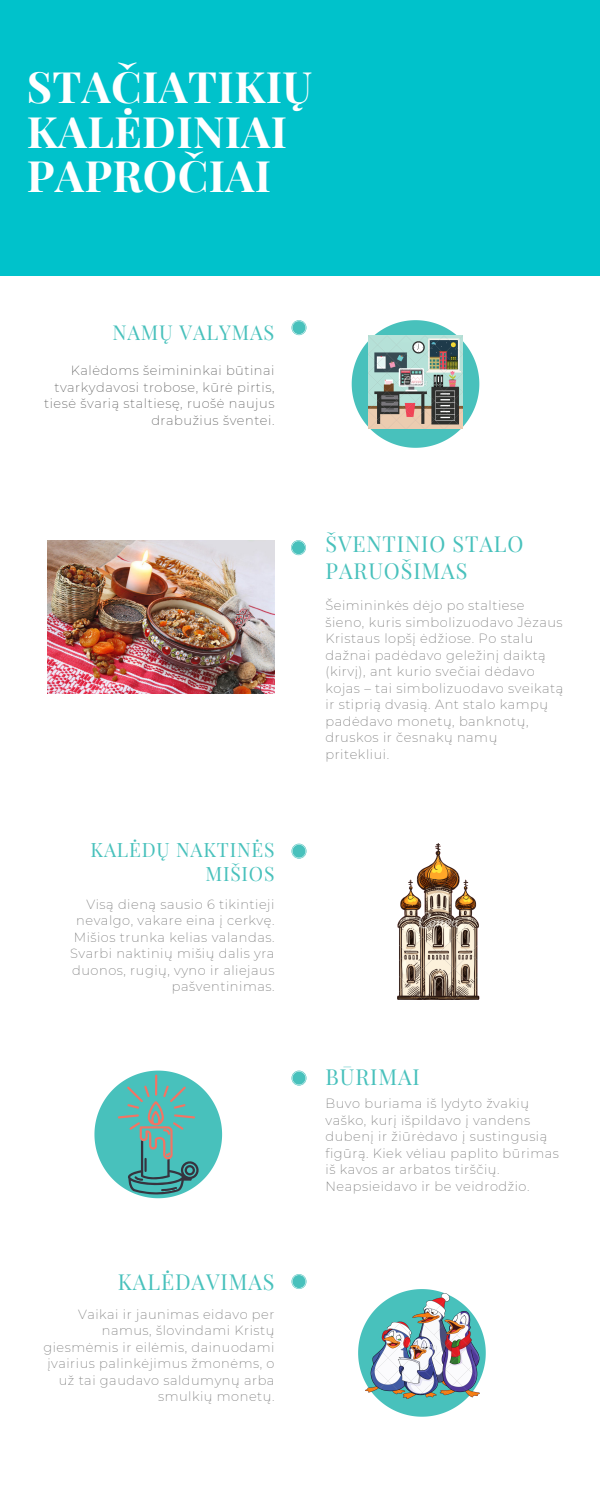
<style>
.page{position:relative;width:600px;height:1500px;background:#fff}
.page>*{position:absolute;margin:0;border:0;box-sizing:border-box;transform-origin:0 0}
.t1{font:700 43.3px/44.6px "Playfair Display";letter-spacing:.01em;color:#fff}
.t2{font:21.6px/26.2px "Playfair Display";letter-spacing:.04em;color:#48c1bc}
.t3{font:20.1px "Playfair Display";letter-spacing:.04em;color:#48c1bc}
.t4{font:19.4px/24px "Playfair Display";letter-spacing:.04em;color:#48c1bc;text-align:right}
.t5{font:200 13px/16.5px "Montserrat";letter-spacing:.04em;color:#737373}
.t6{font:200 13px/16.5px "Montserrat";letter-spacing:.04em;color:#545454;text-align:right}
</style>
<div class="page">
<svg style="left:358px;top:1289px;width:128px;height:128px"></svg>
<svg style="left:291px;top:320px;width:15px;height:15px"></svg>
<div style="left:292px;top:321px;width:14px;height:13px;background:#48c1bc;border-radius:50%"></div>
<svg style="left:291px;top:540px;width:15px;height:15px"></svg>
<div style="left:292px;top:541px;width:13px;height:13px;background:#48c1bc;border-radius:50%"></div>
<svg style="left:291px;top:844px;width:15px;height:15px"></svg>
<div style="left:292px;top:845px;width:14px;height:13px;background:#48c1bc;border-radius:50%"></div>
<svg style="left:291px;top:1071px;width:15px;height:15px"></svg>
<div style="left:292px;top:1072px;width:14px;height:13px;background:#48c1bc;border-radius:50%"></div>
<svg style="left:291px;top:1274px;width:15px;height:15px"></svg>
<div style="left:292px;top:1275px;width:14px;height:13px;background:#48c1bc;border-radius:50%"></div>
<div style="left:0;top:0;width:600px;height:275px;background:#00c2cb"></div>
<svg style="left:352px;top:320px;width:127px;height:128px"></svg>
<img style="left:369px;top:335px;width:94px;height:94px">
<svg style="left:94px;top:1070px;width:129px;height:128px"></svg>
<img style="left:365px;top:1293px;width:114px;height:105px">
<img style="left:398px;top:844px;width:81px;height:156px">
<img style="left:47px;top:540px;width:227px;height:154px">
<p class="t1" style="left:27px;top:63px;width:287px">STAČIATIKIŲ<br>KALĖDINIAI</p>
<p class="t1" style="left:27px;top:152px;width:246px">PAPROČIAI</p>
<p class="t3" style="left:112px;top:318px;width:164px">NAMŲ VALYMAS</p>
<p class="t6" style="left:44px;top:363px;width:232px">Kalėdoms šeimininkai būtinai tvarkydavosi trobose, kūrė pirtis, tiesė švarią staltiesę, ruošė naujus drabužius šventei.</p>
<p class="t4" style="left:91px;top:837px;width:185px">KALĖDŲ NAKTINĖS<br>MIŠIOS</p>
<p class="t5" style="left:70px;top:896px;width:206px;text-align:right">Visą dieną sausio 6 tikintieji nevalgo, vakare eina į cerkvę.<br>Mišios trunka kelias valandas.<br>Svarbi naktinių mišių dalis yra duonos, rugių, vyno ir aliejaus pašventinimas.</p>
<p class="t2" style="left:118px;top:1268px;width:158px">KALĖDAVIMAS</p>
<p class="t5" style="left:43px;top:1306px;width:233px;text-align:right">Vaikai ir jaunimas eidavo per namus, šlovindami Kristų giesmėmis ir eilėmis, dainuodami įvairius palinkėjimus žmonėms, o už tai gaudavo saldumynų arba smulkių monetų.</p>
<p class="t2" style="left:325px;top:530px;width:199px">ŠVENTINIO STALO<br>PARUOŠIMAS</p>
<p class="t5" style="left:325px;top:598px;width:239px">Šeimininkės dėjo po staltiese šieno, kuris simbolizuodavo Jėzaus<br>Kristaus lopšį ėdžiose. Po stalu dažnai padėdavo geležinį daiktą (kirvį), ant kurio svečiai dėdavo kojas – tai simbolizuodavo sveikatą ir stiprią dvasią. Ant stalo kampų padėdavo monetų, banknotų, druskos ir česnakų namų pritekliui.</p>
<p class="t2" style="left:325px;top:1063px;width:96px">BŪRIMAI</p>
<p class="t5" style="left:325px;top:1095px;width:235px">Buvo buriama iš lydyto žvakių vaško, kurį išpildavo į vandens dubenį ir žiūrėdavo į sustingusią figūrą. Kiek vėliau paplito būrimas iš kavos ar arbatos tirščių.<br>Neapsieidavo ir be veidrodžio.</p>
</div>
